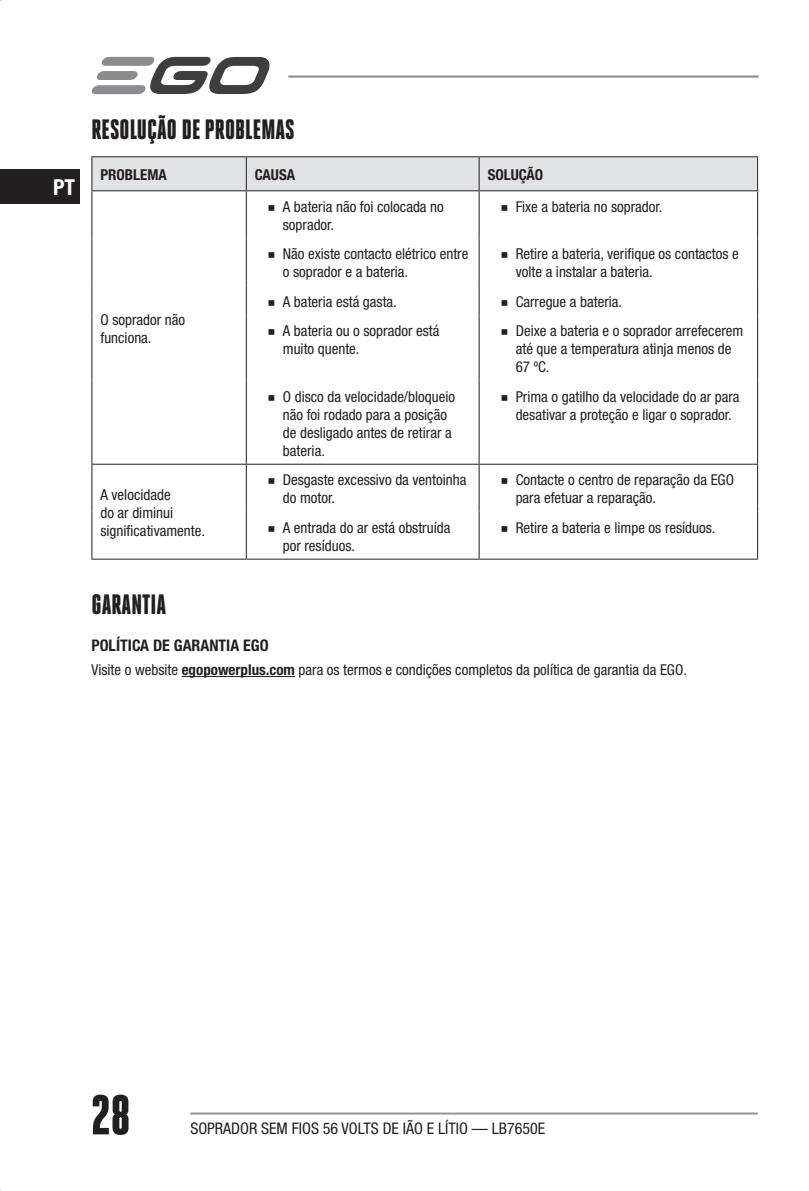
<style>
.page{position:relative;width:809px;height:1191px;background:#fff}
.page>*{position:absolute;margin:0;border:0;box-sizing:border-box;transform-origin:0 0}
.t1{font:900 56px "Heroic Condensed";color:#231f20}
.t2{font:900 28px "Heroic Condensed";color:#231f20}
.t3{font:700 condensed 22px "Helvetica Neue LT Std";color:#fff}
.t4{font:condensed 16px "Helvetica Neue LT Std";color:#231f20}
.t5{font:700 condensed 16px "Helvetica Neue LT Std";color:#231f20}
.t6{font:condensed 15px/18px "Helvetica Neue LT Std";color:#231f20}
.t7{font:700 condensed 15px "Helvetica Neue LT Std";color:#231f20}
.s1{font-weight:700}
</style>
<div class="page">
<hr style="left:190px;top:1112px;width:567px;height:2px;background:#939598">
<hr style="left:289px;top:75px;width:468px;height:3px;background:#8a8c8f">
<svg style="left:91px;top:57px;width:179px;height:37px"></svg>
<div style="left:0;top:170px;width:80px;height:34px;background:#231f20"></div>
<hr style="left:182px;top:676px;width:113px;height:1px;background:#231f20">
<div style="left:92px;top:157px;width:664px;height:33px;background:#e1e2e4"></div>
<hr style="left:91px;top:156px;width:155px;height:1px;background:#231f20">
<hr style="left:91px;top:157px;width:1px;height:33px;background:#231f20">
<hr style="left:246px;top:156px;width:233px;height:1px;background:#231f20">
<hr style="left:246px;top:157px;width:1px;height:33px;background:#231f20">
<hr style="left:479px;top:156px;width:278px;height:1px;background:#231f20">
<hr style="left:478px;top:157px;width:1px;height:33px;background:#231f20">
<hr style="left:756px;top:157px;width:1px;height:33px;background:#231f20">
<hr style="left:91px;top:190px;width:155px;height:1px;background:#231f20">
<hr style="left:91px;top:191px;width:1px;height:47px;background:#231f20">
<hr style="left:246px;top:190px;width:233px;height:1px;background:#231f20">
<hr style="left:479px;top:190px;width:278px;height:1px;background:#231f20">
<hr style="left:91px;top:238px;width:1px;height:48px;background:#231f20">
<svg style="left:91px;top:286px;width:1px;height:29px"></svg>
<hr style="left:91px;top:315px;width:1px;height:66px;background:#231f20">
<hr style="left:91px;top:381px;width:1px;height:83px;background:#231f20">
<hr style="left:91px;top:464px;width:155px;height:1px;background:#231f20">
<hr style="left:91px;top:465px;width:1px;height:47px;background:#231f20">
<hr style="left:91px;top:512px;width:1px;height:46px;background:#231f20">
<hr style="left:91px;top:558px;width:155px;height:1px;background:#231f20">
<hr style="left:246px;top:191px;width:1px;height:47px;background:#231f20">
<hr style="left:478px;top:191px;width:1px;height:47px;background:#231f20">
<hr style="left:756px;top:191px;width:1px;height:47px;background:#231f20">
<hr style="left:246px;top:238px;width:1px;height:48px;background:#231f20">
<hr style="left:478px;top:238px;width:1px;height:48px;background:#231f20">
<hr style="left:756px;top:238px;width:1px;height:48px;background:#231f20">
<svg style="left:246px;top:286px;width:1px;height:29px"></svg>
<svg style="left:478px;top:286px;width:1px;height:29px"></svg>
<hr style="left:246px;top:315px;width:1px;height:66px;background:#231f20">
<hr style="left:478px;top:315px;width:1px;height:66px;background:#231f20">
<hr style="left:756px;top:315px;width:1px;height:66px;background:#231f20">
<hr style="left:246px;top:381px;width:1px;height:83px;background:#231f20">
<hr style="left:478px;top:381px;width:1px;height:83px;background:#231f20">
<hr style="left:756px;top:381px;width:1px;height:83px;background:#231f20">
<hr style="left:246px;top:464px;width:233px;height:1px;background:#231f20">
<hr style="left:246px;top:465px;width:1px;height:47px;background:#231f20">
<hr style="left:479px;top:464px;width:278px;height:1px;background:#231f20">
<hr style="left:478px;top:465px;width:1px;height:47px;background:#231f20">
<hr style="left:756px;top:465px;width:1px;height:47px;background:#231f20">
<hr style="left:246px;top:512px;width:1px;height:46px;background:#231f20">
<hr style="left:478px;top:512px;width:1px;height:46px;background:#231f20">
<hr style="left:756px;top:512px;width:1px;height:46px;background:#231f20">
<hr style="left:246px;top:558px;width:233px;height:1px;background:#231f20">
<hr style="left:479px;top:558px;width:278px;height:1px;background:#231f20">
<h3 class="t3" style="left:53px;top:174px;width:23px">PT</h3>
<h2 class="t2" style="left:91px;top:114px;width:205px">RESOLUÇÃO DE PROBLEMAS</h2>
<p class="t7" style="left:100px;top:166px;width:68px">PROBLEMA</p>
<p class="t7" style="left:255px;top:166px;width:42px">CAUSA</p>
<p class="t7" style="left:487px;top:166px;width:57px">SOLUÇÃO</p>
<p class="t6" style="left:100px;top:310px;width:86px">O soprador não funciona.</p>
<p class="t6" style="left:100px;top:485px;width:106px">A velocidade<br>do ar diminui significativamente.</p>
<p class="t6" style="left:283px;top:197px;width:162px;text-indent:-17px">◾ A bateria não foi colocada no soprador.</p>
<p class="t6" style="left:499px;top:197px;width:165px">◾ Fixe a bateria no soprador.</p>
<p class="t6" style="left:283px;top:245px;width:187px;text-indent:-17px">◾ Não existe contacto elétrico entre o soprador e a bateria.</p>
<p class="t6" style="left:515px;top:245px;width:225px;text-indent:-17px">◾ Retire a bateria, verifique os contactos e volte a instalar a bateria.</p>
<p class="t6" style="left:266px;top:292px;width:132px">◾ A bateria está gasta.</p>
<p class="t6" style="left:499px;top:292px;width:125px">◾ Carregue a bateria.</p>
<p class="t6" style="left:283px;top:322px;width:158px;text-indent:-17px">◾ A bateria ou o soprador está muito quente.</p>
<p class="t6" style="left:515px;top:322px;width:229px;text-indent:-17px">◾ Deixe a bateria e o soprador arrefecerem até que a temperatura atinja menos de<br>67 ºC.</p>
<p class="t6" style="left:283px;top:387px;width:174px;text-indent:-17px">◾ O disco da velocidade/bloqueio não foi rodado para a posição de desligado antes de retirar a bateria.</p>
<p class="t6" style="left:515px;top:387px;width:225px;text-indent:-17px">◾ Prima o gatilho da velocidade do ar para desativar a proteção e ligar o soprador.</p>
<p class="t6" style="left:283px;top:471px;width:185px;text-indent:-17px">◾ Desgaste excessivo da ventoinha do motor.</p>
<p class="t6" style="left:515px;top:471px;width:220px;text-indent:-17px">◾ Contacte o centro de reparação da EGO para efetuar a reparação.</p>
<p class="t6" style="left:283px;top:518px;width:169px;text-indent:-17px">◾ A entrada do ar está obstruída por resíduos.</p>
<p class="t6" style="left:499px;top:518px;width:218px">◾ Retire a bateria e limpe os resíduos.</p>
<h2 class="t2" style="left:91px;top:589px;width:76px">GARANTIA</h2>
<p class="t5" style="left:91px;top:636px;width:179px">POLÍTICA DE GARANTIA EGO</p>
<p class="t6" style="left:91px;top:660px;width:597px">Visite o website <span class="s1">egopowerplus.com</span> para os termos e condições completos da política de garantia da EGO.</p>
<h1 class="t1" style="left:91px;top:1084px;width:41px">28</h1>
<p class="t4" style="left:190px;top:1119px;width:356px">SOPRADOR SEM FIOS 56 VOLTS DE IÃO E LÍTIO — LB7650E</p>
</div>
